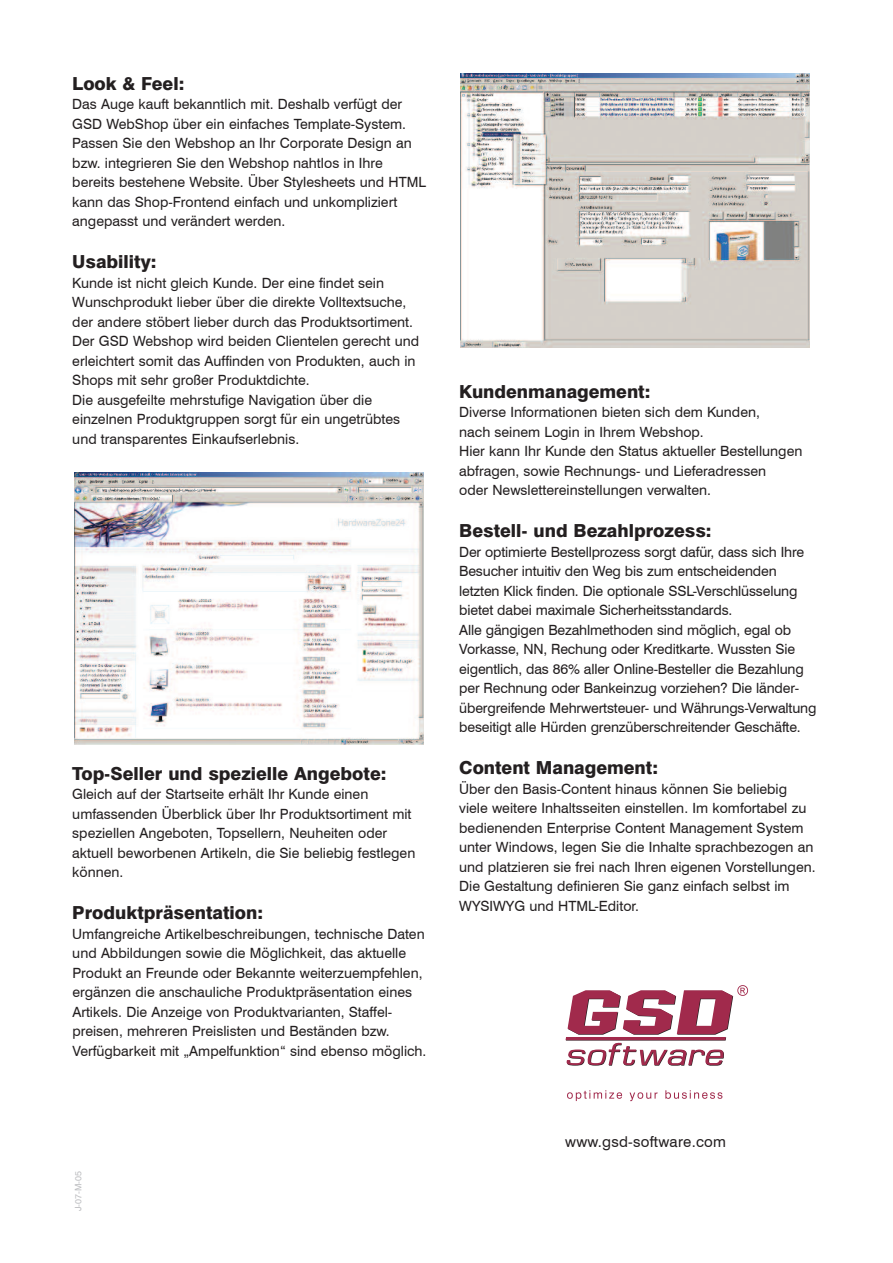
<style>
.page{position:relative;width:893px;height:1263px;background:#fff}
.page>*{position:absolute;margin:0;border:0;box-sizing:border-box;transform-origin:0 0}
.t1{font:800 18px "Swiss 721 BT";color:#231f20}
.t2{font:15px "Swiss 721 BT";letter-spacing:.015em;color:#231f20}
.t3{font:14.1px/19.5px "Swiss 721 BT";color:#231f20}
.t4{font:9px "Swiss 721 BT";color:#bcbdc0}
</style>
<div class="page">
<img style="left:74px;top:472px;width:350px;height:273px">
<img style="left:460px;top:73px;width:350px;height:275px">
<svg style="left:567px;top:1090px;width:55px;height:11px"></svg>
<svg style="left:629px;top:1092px;width:28px;height:9px"></svg>
<svg style="left:665px;top:1090px;width:57px;height:9px"></svg>
<svg style="left:565px;top:985px;width:183px;height:81px"></svg>
<p class="t1" style="left:72px;top:72px;width:114px">Look &amp; Feel:</p>
<p class="t3" style="left:72px;top:94px;width:355px">Das Auge kauft bekanntlich mit. Deshalb verfügt der GSD WebShop über ein einfaches Template-System.<br>Passen Sie den Webshop an Ihr Corporate Design an bzw. integrieren Sie den Webshop nahtlos in Ihre bereits bestehene Website. Über Stylesheets und HTML kann das Shop-Frontend einfach und unkompliziert angepasst und verändert werden.</p>
<p class="t1" style="left:72px;top:251px;width:86px">Usability:</p>
<p class="t3" style="left:72px;top:273px;width:348px">Kunde ist nicht gleich Kunde. Der eine findet sein Wunschprodukt lieber über die direkte Volltextsuche, der andere stöbert lieber durch das Produktsortiment.<br>Der GSD Webshop wird beiden Clientelen gerecht und erleichtert somit das Auffinden von Produkten, auch in Shops mit sehr großer Produktdichte.<br>Die ausgefeilte mehrstufige Navigation über die einzelnen Produktgruppen sorgt für ein ungetrübtes und transparentes Einkaufserlebnis.</p>
<p class="t1" style="left:72px;top:762px;width:316px">Top-Seller und spezielle Angebote:</p>
<p class="t3" style="left:72px;top:784px;width:345px">Gleich auf der Startseite erhält Ihr Kunde einen umfassenden Überblick über Ihr Produktsortiment mit speziellen Angeboten, Topsellern, Neuheiten oder aktuell beworbenen Artikeln, die Sie beliebig festlegen können.</p>
<p class="t1" style="left:72px;top:902px;width:192px">Produktpräsentation:</p>
<p class="t3" style="left:72px;top:924px;width:356px">Umfangreiche Artikelbeschreibungen, technische Daten und Abbildungen sowie die Möglichkeit, das aktuelle Produkt an Freunde oder Bekannte weiterzuempfehlen, ergänzen die anschauliche Produktpräsentation eines Artikels. Die Anzeige von Produktvarianten, Staffel&shy;preisen, mehreren Preislisten und Beständen bzw.<br>Verfügbarkeit mit „Ampelfunktion“ sind ebenso möglich.</p>
<p class="t4" style="left:73px;top:1211px;width:42px;rotate:-90deg">J-07-M-05</p>
<p class="t1" style="left:459px;top:380px;width:193px">Kundenmanagement:</p>
<p class="t3" style="left:459px;top:402px;width:345px">Diverse Informationen bieten sich dem Kunden,<br>nach seinem Login in Ihrem Webshop.<br>Hier kann Ihr Kunde den Status aktueller Bestellungen abfragen, sowie Rechnungs- und Lieferadressen<br>oder Newslettereinstellungen verwalten.</p>
<p class="t1" style="left:459px;top:520px;width:254px">Bestell- und Bezahlprozess:</p>
<p class="t3" style="left:459px;top:542px;width:359px">Der optimierte Bestellprozess sorgt dafür, dass sich Ihre Besucher intuitiv den Weg bis zum entscheidenden letzten Klick finden. Die optionale SSL-Verschlüsselung bietet dabei maximale Sicherheitsstandards.<br>Alle gängigen Bezahlmethoden sind möglich, egal ob Vorkasse, NN, Rechung oder Kreditkarte. Wussten Sie eigentlich, das 86% aller Online-Besteller die Bezahlung per Rechnung oder Bankeinzug vorziehen? Die länder&shy;übergreifende Mehrwertsteuer- und Währungs-Verwaltung beseitigt alle Hürden grenzüberschreitender Geschäfte.</p>
<p class="t1" style="left:459px;top:757px;width:200px">Content Management:</p>
<p class="t3" style="left:459px;top:779px;width:358px">Über den Basis-Content hinaus können Sie beliebig viele weitere Inhaltsseiten einstellen. Im komfortabel zu bedienenden Enterprise Content Management System unter Windows, legen Sie die Inhalte sprachbezogen an und platzieren sie frei nach Ihren eigenen Vorstellungen.<br>Die Gestaltung definieren Sie ganz einfach selbst im WYSIWYG und HTML-Editor.</p>
<p class="t2" style="left:565px;top:1133px;width:162px">www.gsd-software.com</p>
</div>
